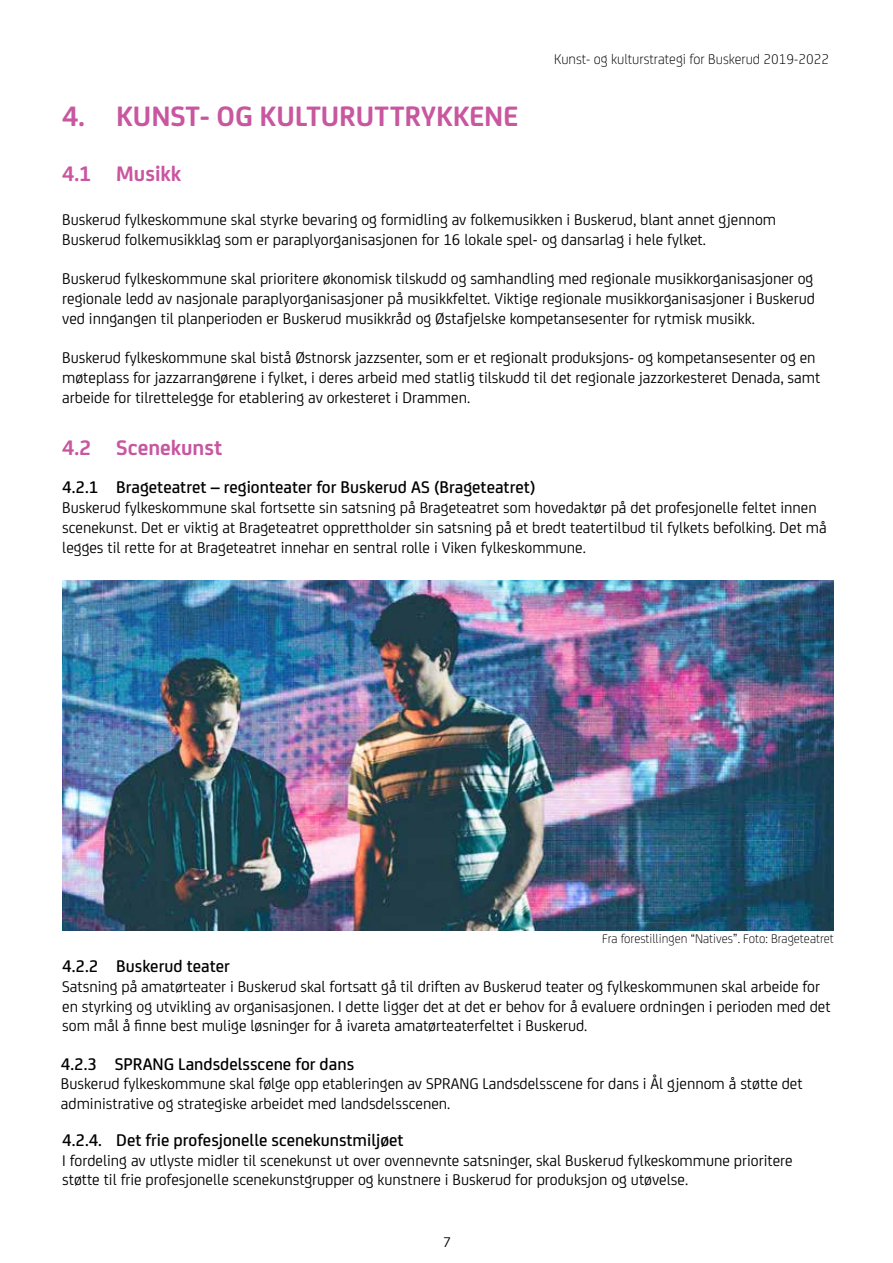
<style>
.page{position:relative;width:893px;height:1263px;background:#fff}
.page>*{position:absolute;margin:0;border:0;box-sizing:border-box;transform-origin:0 0}
.t1{font:700 30px "FS Joey";color:#c857a0}
.t2{font:700 22.5px "FS Joey";color:#c857a0}
.t3{font:500 18px "FS Joey";color:#000}
.t4{font:16.5px/19.8px "FS Joey";color:#000}
.t5{font:300 15px "FS Joey";color:#000}
.t6{font:15px "FS Joey";color:#000}
.t7{font:300 13.5px "FS Joey";color:#000}
</style>
<div class="page">
<img style="left:62px;top:580px;width:771px;height:351px">
<h1 class="t1" style="left:62px;top:93px;width:458px">4. KUNST- OG KULTURUTTRYKKENE</h1>
<h2 class="t2" style="left:62px;top:156px;width:120px">4.1 Musikk</h2>
<p class="t5" style="left:554px;top:48px;width:276px">Kunst- og kulturstrategi for Buskerud 2019-2022</p>
<p class="t4" style="left:62px;top:208px;width:715px">Buskerud fylkeskommune skal styrke bevaring og formidling av folkemusikken i Buskerud, blant annet gjennom<br>Buskerud folkemusikklag som er paraplyorganisasjonen for 16 lokale spel- og dansarlag i hele fylket.</p>
<p class="t4" style="left:62px;top:268px;width:754px;text-align:justify">Buskerud fylkeskommune skal prioritere økonomisk tilskudd og samhandling med regionale musikkorganisasjoner og regionale ledd av nasjonale paraplyorganisasjoner på musikkfeltet. Viktige regionale musikkorganisasjoner i Buskerud ved inngangen til planperioden er Buskerud musikkråd og Østafjelske kompetansesenter for rytmisk musikk.</p>
<p class="t4" style="left:62px;top:347px;width:759px">Buskerud fylkeskommune skal bistå Østnorsk jazzsenter, som er et regionalt produksjons- og kompetansesenter og en møteplass for jazzarrangørene i fylket, i deres arbeid med statlig tilskudd til det regionale jazzorkesteret Denada, samt arbeide for tilrettelegge for etablering av orkesteret i Drammen.</p>
<h2 class="t2" style="left:62px;top:430px;width:162px">4.2 Scenekunst</h2>
<p class="t3" style="left:62px;top:474px;width:475px">4.2.1 Brageteatret – regionteater for Buskerud AS (Brageteatret)</p>
<p class="t4" style="left:62px;top:497px;width:766px">Buskerud fylkeskommune skal fortsette sin satsning på Brageteatret som hovedaktør på det profesjonelle feltet innen scenekunst. Det er viktig at Brageteatret opprettholder sin satsning på et bredt teatertilbud til fylkets befolking. Det må legges til rette for at Brageteatret innehar en sentral rolle i Viken fylkeskommune.</p>
<p class="t7" style="left:602px;top:929px;width:233px">Fra forestillingen “Natives”. Foto: Brageteatret</p>
<p class="t3" style="left:62px;top:953px;width:169px">4.2.2 Buskerud teater</p>
<p class="t4" style="left:62px;top:975px;width:770px">Satsning på amatørteater i Buskerud skal fortsatt gå til driften av Buskerud teater og fylkeskommunen skal arbeide for en styrking og utvikling av organisasjonen. I dette ligger det at det er behov for å evaluere ordningen i perioden med det som mål å finne best mulige løsninger for å ivareta amatørteaterfeltet i Buskerud.</p>
<p class="t3" style="left:61px;top:1050px;width:295px">4.2.3 SPRANG Landsdelsscene for dans</p>
<p class="t4" style="left:61px;top:1073px;width:743px">Buskerud fylkeskommune skal følge opp etableringen av SPRANG Landsdelsscene for dans i Ål gjennom å støtte det administrative og strategiske arbeidet med landsdelsscenen.</p>
<p class="t3" style="left:62px;top:1126px;width:343px">4.2.4. Det frie profesjonelle scenekunstmiljøet</p>
<p class="t4" style="left:62px;top:1149px;width:732px">I fordeling av utlyste midler til scenekunst ut over ovennevnte satsninger, skal Buskerud fylkeskommune prioritere støtte til frie profesjonelle scenekunstgrupper og kunstnere i Buskerud for produksjon og utøvelse.</p>
<p class="t6" style="left:443px;top:1231px;width:9px">7</p>
</div>
